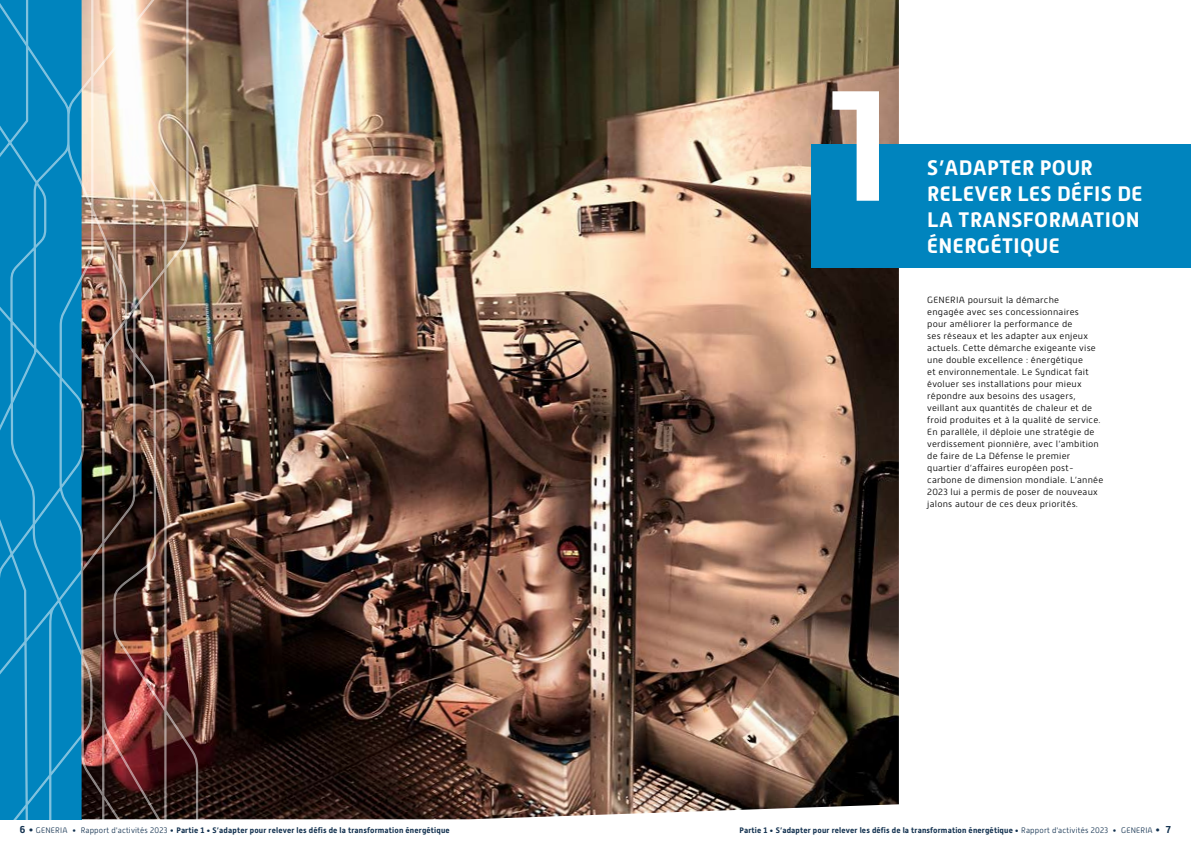
<style>
.page{position:relative;width:1191px;height:842px;background:#fff}
.page>*{position:absolute;margin:0;border:0;box-sizing:border-box;transform-origin:0 0}
.t1{font:500 156.1px "Montserrat";color:#fff;scale:1.06 1}
.t2{font:700 21px/26px "Alwyn New";letter-spacing:.02em;color:#fff}
.t3{font:300 9px/12px "Alwyn New";letter-spacing:.02em;color:#000;scale:1.06 1}
.t4{font:700 8px "Alwyn New";letter-spacing:.02em;color:#12314f}
.s1{font-size:10px}
.s2{font-weight:300;font-size:10px}
.s3{font-weight:300}
</style>
<div class="page">
<img style="left:198px;top:0;width:701px;height:819px">
<div style="left:811px;top:144px;width:380px;height:124px;background:#0084be"></div>
<img style="left:0;top:0;width:198px;height:820px">
<h1 class="t1" style="left:815px;top:20px;width:98px">1</h1>
<h2 class="t2" style="left:927px;top:155px;width:217px">S’ADAPTER POUR<br>RELEVER LES DÉFIS DE<br>LA TRANSFORMATION<br>ÉNERGÉTIQUE</h2>
<p class="t3" style="left:927px;top:294px;width:168px">GENERIA poursuit la démarche<br>engagée avec ses concessionnaires<br>pour améliorer la performance de<br>ses réseaux et les adapter aux enjeux actuels. Cette démarche exigeante vise une double excellence : énergétique<br>et environnementale. Le Syndicat fait évoluer ses installations pour mieux répondre aux besoins des usagers, veillant aux quantités de chaleur et de froid produites et à la qualité de service.<br>En parallèle, il déploie une stratégie de verdissement pionnière, avec l’ambition de faire de La Défense le premier quartier d’affaires européen post&shy;carbone de dimension mondiale. L’année 2023 lui a permis de poser de nouveaux jalons autour de ces deux priorités.</p>
<p class="t4" style="left:20px;top:826px;width:431px"><span class="s1">6</span> <span class="s2">•</span> <span class="s3">GENERIA • Rapport d'activités 2023 •</span> Partie 1 • S’adapter pour relever les défis de la transformation énergétique</p>
<p class="t4" style="left:739px;top:826px;width:433px">Partie 1 • S’adapter pour relever les défis de la transformation énergétique • <span class="s3">Rapport d'activités 2023 • GENERIA</span> <span class="s2">•</span> <span class="s1">7</span></p>
</div>
